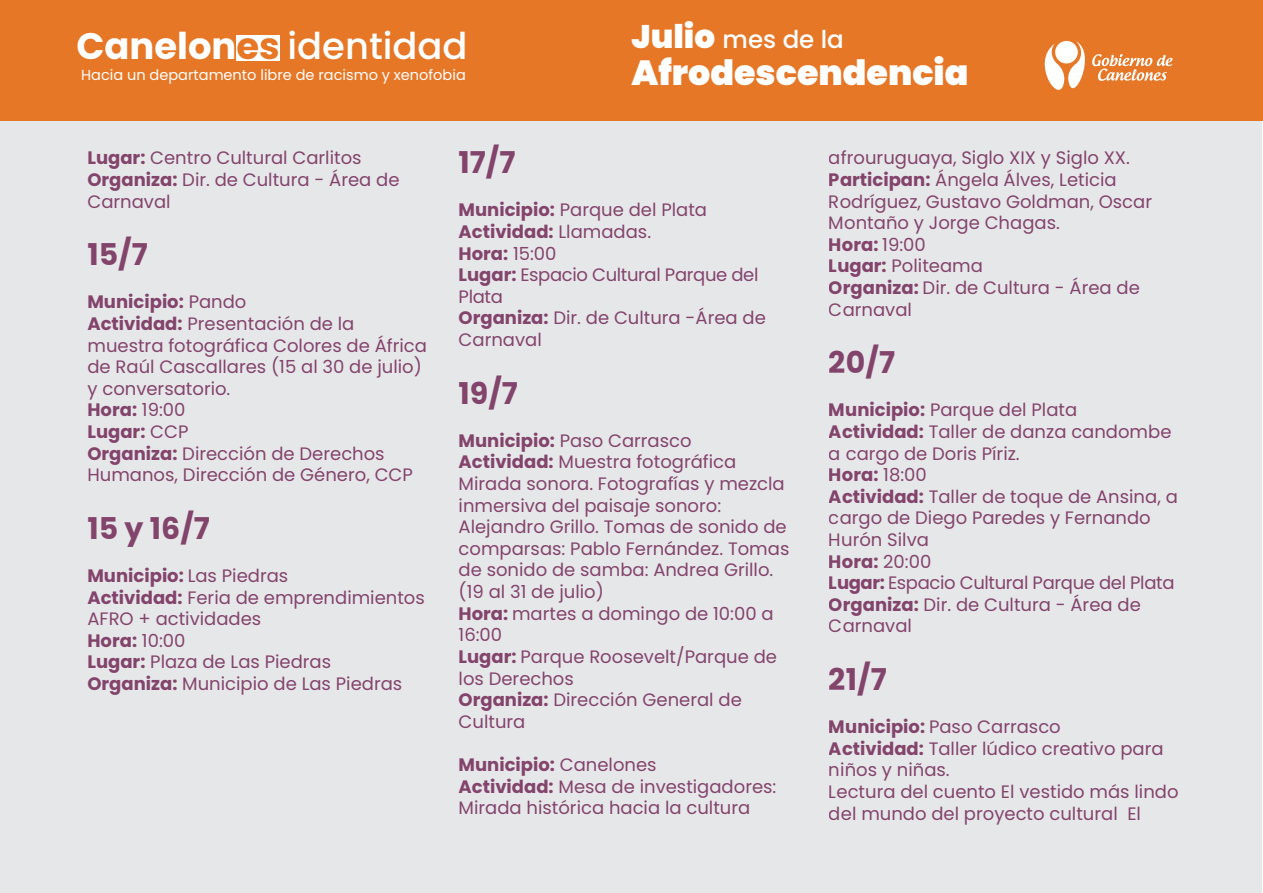
<style>
.page{position:relative;width:1263px;height:893px;background:#fff}
.page>*{position:absolute;margin:0;border:0;box-sizing:border-box;transform-origin:0 0}
.t1{font:500 36.9px "Poppins";color:#fff}
.t2{font:900 34.95px "Poppins";color:#fff}
.t3{font:700 30px "Poppins";color:#83446c}
.t4{font:500 24.6px "Poppins";color:#fff}
.t5{font:18px/21.6px "Poppins";color:#83446c}
.t6{font:14.55px "Poppins";color:#fff}
.s1{font-weight:700}
.s2{font-weight:700;color:#e67726}
.s3{font-weight:900;font-size:32.55px}
</style>
<div class="page">
<div style="left:0;top:120px;width:1262px;height:773px;background:#e6e7e9"></div>
<div style="left:0;top:0;width:1263px;height:120px;background:#e67726"></div>
<div style="left:236px;top:35px;width:44px;height:26px;background:#fff"></div>
<svg style="left:1044px;top:41px;width:128px;height:49px"></svg>
<div style="left:1055px;top:41px;width:23px;height:22px;background:#fff;border-radius:50%"></div>
<h1 class="t1" style="left:76px;top:25px;width:393px"><span class="s1">Canelon</span><span class="s2">es</span> identidad</h1>
<p class="t6" style="left:81px;top:66px;width:386px">Hacia un departamento libre de racismo y xenofobia</p>
<h3 class="t4" style="left:631px;top:25px;width:214px"><span class="s3">Julio</span> mes de la</h3>
<h2 class="t2" style="left:631px;top:53px;width:339px">Afrodescendencia</h2>
<p class="t5" style="left:87px;top:147px;width:314px"><span class="s1">Lugar:</span> Centro Cultural Carlitos<br><span class="s1">Organiza:</span> Dir. de Cultura - Área de<br>Carnaval</p>
<h3 class="t3" style="left:87px;top:237px;width:62px">15/7</h3>
<p class="t5" style="left:87px;top:291px;width:341px"><span class="s1">Municipio:</span> Pando<br><span class="s1">Actividad:</span> Presentación de la muestra fotográfica Colores de África de Raúl Cascallares (15 al 30 de julio) y conversatorio.<br><span class="s1">Hora:</span> 19:00<br><span class="s1">Lugar:</span> CCP<br><span class="s1">Organiza:</span> Dirección de Derechos<br>Humanos, Dirección de Género, CCP</p>
<h3 class="t3" style="left:87px;top:511px;width:124px">15 y 16/7</h3>
<p class="t5" style="left:87px;top:565px;width:339px"><span class="s1">Municipio:</span> Las Piedras<br><span class="s1">Actividad:</span> Feria de emprendimientos<br>AFRO + actividades<br><span class="s1">Hora:</span> 10:00<br><span class="s1">Lugar:</span> Plaza de Las Piedras<br><span class="s1">Organiza:</span> Municipio de Las Piedras</p>
<h3 class="t3" style="left:459px;top:145px;width:58px">17/7</h3>
<p class="t5" style="left:459px;top:199px;width:309px"><span class="s1">Municipio:</span> Parque del Plata<br><span class="s1">Actividad:</span> Llamadas.<br><span class="s1">Hora:</span> 15:00<br><span class="s1">Lugar:</span> Espacio Cultural Parque del<br>Plata<br><span class="s1">Organiza:</span> Dir. de Cultura -Área de<br>Carnaval</p>
<h3 class="t3" style="left:459px;top:376px;width:61px">19/7</h3>
<p class="t5" style="left:459px;top:430px;width:332px"><span class="s1">Municipio:</span> Paso Carrasco<br><span class="s1">Actividad:</span> Muestra fotográfica<br>Mirada sonora. Fotografías y mezcla inmersiva del paisaje sonoro:<br>Alejandro Grillo. Tomas de sonido de comparsas: Pablo Fernández. Tomas de sonido de samba: Andrea Grillo. (19 al 31 de julio)<br><span class="s1">Hora:</span> martes a domingo de 10:00 a<br>16:00<br><span class="s1">Lugar:</span> Parque Roosevelt/Parque de los Derechos<br><span class="s1">Organiza:</span> Dirección General de<br>Cultura</p>
<p class="t5" style="left:459px;top:754px;width:319px"><span class="s1">Municipio:</span> Canelones<br><span class="s1">Actividad:</span> Mesa de investigadores:<br>Mirada histórica hacia la cultura</p>
<p class="t5" style="left:829px;top:147px;width:325px">afrouruguaya, Siglo XIX y Siglo XX.<br><span class="s1">Participan:</span> Ángela Álves, Leticia<br>Rodríguez, Gustavo Goldman, Oscar<br>Montaño y Jorge Chagas.<br><span class="s1">Hora:</span> 19:00<br><span class="s1">Lugar:</span> Politeama<br><span class="s1">Organiza:</span> Dir. de Cultura - Área de<br>Carnaval</p>
<h3 class="t3" style="left:829px;top:345px;width:68px">20/7</h3>
<p class="t5" style="left:829px;top:399px;width:351px"><span class="s1">Municipio:</span> Parque del Plata<br><span class="s1">Actividad:</span> Taller de danza candombe a cargo de Doris Píriz.<br><span class="s1">Hora:</span> 18:00<br><span class="s1">Actividad:</span> Taller de toque de Ansina, a cargo de Diego Paredes y Fernando<br>Hurón Silva<br><span class="s1">Hora:</span> 20:00<br><span class="s1">Lugar:</span> Espacio Cultural Parque del Plata<br><span class="s1">Organiza:</span> Dir. de Cultura - Área de<br>Carnaval</p>
<h3 class="t3" style="left:829px;top:662px;width:60px">21/7</h3>
<p class="t5" style="left:829px;top:716px;width:351px"><span class="s1">Municipio:</span> Paso Carrasco<br><span class="s1">Actividad:</span> Taller lúdico creativo para niños y niñas.<br>Lectura del cuento El vestido más lindo del mundo del proyecto cultural El</p>
</div>
